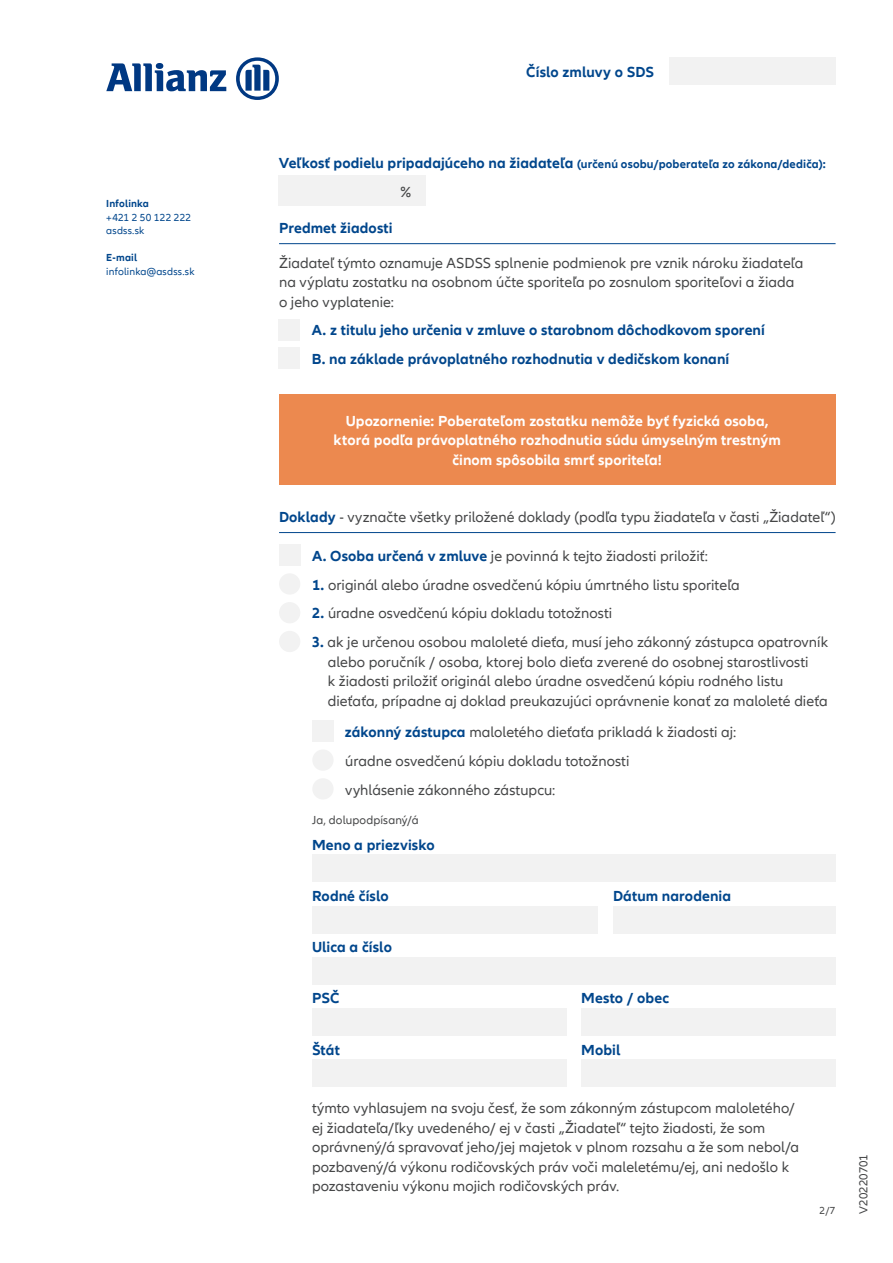
<style>
.page{position:relative;width:893px;height:1263px;background:#fff}
.page>*{position:absolute;margin:0;border:0;box-sizing:border-box;transform-origin:0 0}
.t1{font:15px/19.5px "Allianz Neo";letter-spacing:.005em;color:#454647}
.t2{font:700 15px "Allianz Neo";letter-spacing:.005em;color:#01468c}
.t3{font:700 15px "Allianz Neo";letter-spacing:.005em;color:#fff}
.t4{font:700 12px "Allianz Neo";letter-spacing:.015em;color:#01468c}
.t5{font:12px "Allianz Neo";letter-spacing:.01em;color:#454647}
.t6{font:10.5px/13.5px "Allianz Neo";letter-spacing:.015em;color:#01468c}
.t7{font:700 10.5px "Allianz Neo";letter-spacing:.015em;color:#01468c}
.t8{font:10.5px "Allianz Neo";color:#454647}
.s1{font-size:15px}
.s2{font-weight:700;color:#01468c}
</style>
<div class="page">
<div style="left:669px;top:57px;width:167px;height:28px;background:#f2f2f2"></div>
<svg style="left:236px;top:57px;width:43px;height:43px"></svg>
<svg style="left:106px;top:63px;width:120px;height:28px"></svg>
<div style="left:279px;top:175px;width:147px;height:31px;background:#f2f2f2"></div>
<div style="left:279px;top:319px;width:21px;height:21px;background:#f2f2f2"></div>
<div style="left:279px;top:544px;width:21px;height:22px;background:#f2f2f2"></div>
<div style="left:312px;top:721px;width:21px;height:21px;background:#f2f2f2"></div>
<div style="left:279px;top:573px;width:21px;height:22px;background:#f2f2f2;border-radius:50%"></div>
<div style="left:312px;top:749px;width:22px;height:22px;background:#f2f2f2;border-radius:50%"></div>
<div style="left:279px;top:602px;width:21px;height:21px;background:#f2f2f2;border-radius:50%"></div>
<div style="left:312px;top:778px;width:22px;height:21px;background:#f2f2f2;border-radius:50%"></div>
<div style="left:279px;top:631px;width:21px;height:21px;background:#f2f2f2;border-radius:50%"></div>
<div style="left:279px;top:348px;width:21px;height:21px;background:#f2f2f2"></div>
<div style="left:312px;top:957px;width:524px;height:27px;background:#f2f2f2"></div>
<div style="left:312px;top:1008px;width:254px;height:27px;background:#f2f2f2"></div>
<div style="left:581px;top:1008px;width:255px;height:27px;background:#f2f2f2"></div>
<div style="left:581px;top:1059px;width:255px;height:28px;background:#f2f2f2"></div>
<div style="left:312px;top:1059px;width:254px;height:28px;background:#f2f2f2"></div>
<div style="left:613px;top:906px;width:223px;height:27px;background:#f2f2f2"></div>
<div style="left:312px;top:906px;width:286px;height:27px;background:#f2f2f2"></div>
<div style="left:312px;top:855px;width:524px;height:27px;background:#f2f2f2"></div>
<div style="left:279px;top:394px;width:556px;height:91px;background:#ec894f"></div>
<hr style="left:279px;top:243px;width:557px;height:1px;background:#01468c">
<hr style="left:279px;top:532px;width:557px;height:1px;background:#01468c">
<p class="t7" style="left:106px;top:198px;width:44px">Infolinka</p>
<p class="t6" style="left:106px;top:211px;width:86px">+421 2 50 122 222 asdss.sk</p>
<p class="t7" style="left:106px;top:252px;width:32px">E-mail</p>
<p class="t6" style="left:106px;top:265px;width:90px">infolinka@asdss.sk</p>
<p class="t2" style="left:526px;top:63px;width:129px">Číslo zmluvy o SDS</p>
<p class="t4" style="left:279px;top:157px;width:549px"><span class="s1">Veľkosť podielu pripadajúceho na žiadateľa</span> (určenú osobu/poberateľa zo zákona/dediča):</p>
<p class="t1" style="left:400px;top:182px;width:12px">%</p>
<p class="t2" style="left:279px;top:219px;width:115px">Predmet žiadosti</p>
<p class="t1" style="left:279px;top:253px;width:526px">Žiadateľ týmto oznamuje ASDSS splnenie podmienok pre vznik nároku žiadateľa</p>
<p class="t1" style="left:279px;top:273px;width:517px">na výplatu zostatku na osobnom účte sporiteľa po zosnulom sporiteľovi a žiada</p>
<p class="t1" style="left:279px;top:292px;width:117px">o jeho vyplatenie:</p>
<p class="t2" style="left:312px;top:321px;width:455px">A. z titulu jeho určenia v zmluve o starobnom dôchodkovom sporení</p>
<p class="t2" style="left:312px;top:350px;width:419px">B. na základe právoplatného rozhodnutia v dedičskom konaní</p>
<p class="t3" style="left:346px;top:412px;width:425px">Upozornenie: Poberateľom zostatku nemôže byť fyzická osoba,</p>
<p class="t3" style="left:334px;top:432px;width:449px">ktorá podľa právoplatného rozhodnutia súdu úmyselným trestným</p>
<p class="t3" style="left:452px;top:451px;width:211px">činom spôsobila smrť sporiteľa!</p>
<p class="t1" style="left:279px;top:507px;width:558px"><span class="s2">Doklady</span> - vyznačte všetky priložené doklady (podľa typu žiadateľa v časti „Žiadateľ“)</p>
<p class="t1" style="left:312px;top:547px;width:398px"><span class="s2">A. Osoba určená v zmluve</span> je povinná k tejto žiadosti priložiť:</p>
<p class="t1" style="left:312px;top:575px;width:429px"><span class="s2">1.</span> originál alebo úradne osvedčenú kópiu úmrtného listu sporiteľa</p>
<p class="t1" style="left:312px;top:604px;width:302px"><span class="s2">2.</span> úradne osvedčenú kópiu dokladu totožnosti</p>
<p class="t1" style="left:312px;top:633px;width:518px;text-align:center"><span class="s2">3.</span> ak je určenou osobou maloleté dieťa, musí jeho zákonný zástupca opatrovník alebo poručník / osoba, ktorej bolo dieťa zverené do osobnej starostlivosti</p>
<p class="t1" style="left:328px;top:672px;width:502px">k žiadosti priložiť originál alebo úradne osvedčenú kópiu rodného listu dieťaťa, prípadne aj doklad preukazujúci oprávnenie konať za maloleté dieťa</p>
<p class="t1" style="left:345px;top:723px;width:393px"><span class="s2">zákonný zástupca</span> maloletého dieťaťa prikladá k žiadosti aj:</p>
<p class="t1" style="left:345px;top:751px;width:286px">úradne osvedčenú kópiu dokladu totožnosti</p>
<p class="t1" style="left:345px;top:780px;width:212px">vyhlásenie zákonného zástupcu:</p>
<p class="t5" style="left:312px;top:813px;width:108px">Ja, dolupodpísaný/á</p>
<p class="t2" style="left:312px;top:836px;width:124px">Meno a priezvisko</p>
<p class="t2" style="left:312px;top:887px;width:78px">Rodné číslo</p>
<p class="t2" style="left:312px;top:939px;width:81px">Ulica a číslo</p>
<p class="t2" style="left:312px;top:990px;width:29px">PSČ</p>
<p class="t2" style="left:312px;top:1041px;width:29px">Štát</p>
<p class="t2" style="left:613px;top:887px;width:120px">Dátum narodenia</p>
<p class="t2" style="left:581px;top:990px;width:89px">Mesto / obec</p>
<p class="t2" style="left:581px;top:1041px;width:41px">Mobil</p>
<p class="t1" style="left:312px;top:1099px;width:489px">týmto vyhlasujem na svoju česť, že som zákonným zástupcom maloletého/ ej žiadateľa/ľky uvedeného/ ej v časti „Žiadateľ“ tejto žiadosti, že som oprávnený/á spravovať jeho/jej majetok v plnom rozsahu a že som nebol/a pozbavený/á výkonu rodičovských práv voči maleletému/ej, ani nedošlo k pozastaveniu výkonu mojich rodičovských práv.</p>
<p class="t8" style="left:820px;top:1204px;width:17px">2/7</p>
<p class="t5" style="left:857px;top:1214px;width:61px;rotate:-90deg">V20220701</p>
</div>
